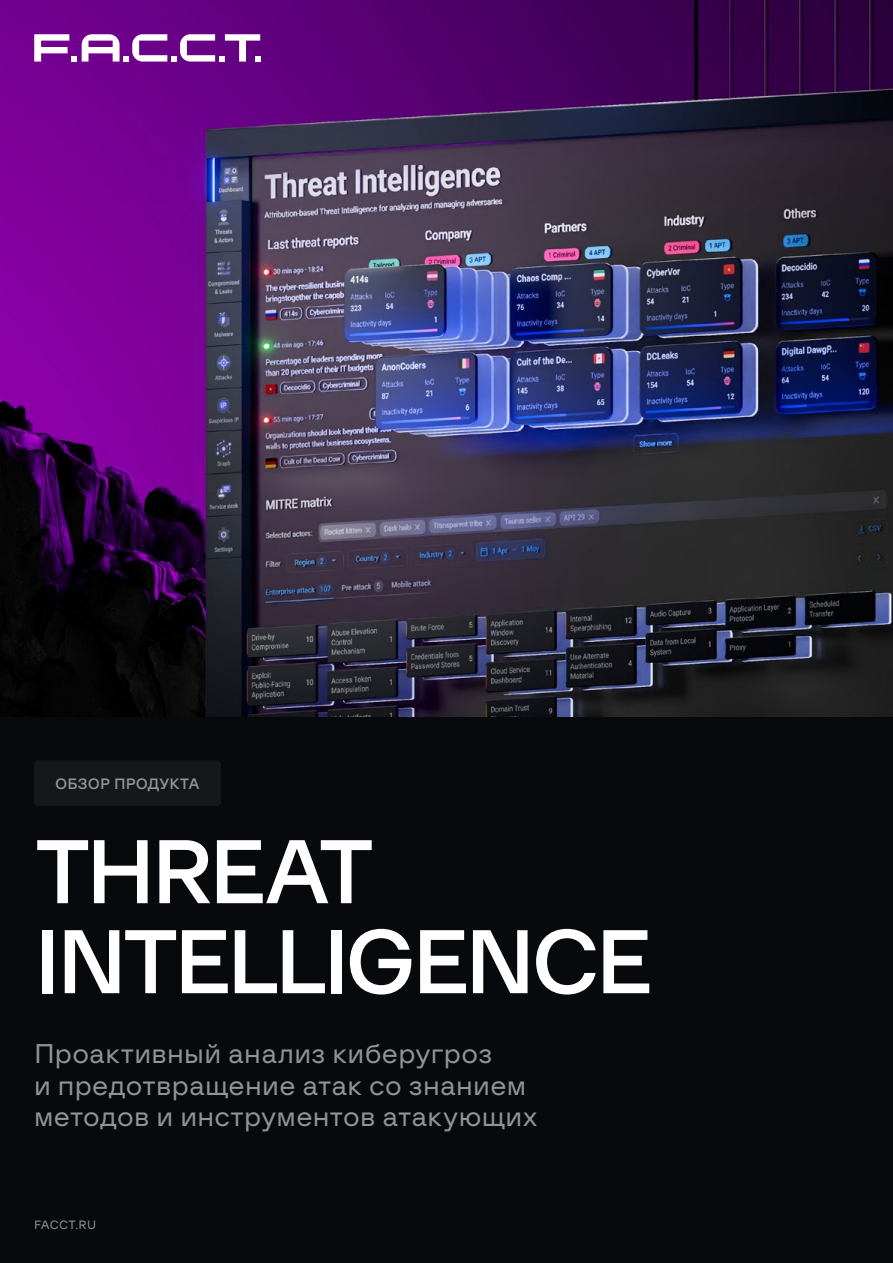
<style>
.page{position:relative;width:893px;height:1263px;background:#07090c}
.page>*{position:absolute;margin:0;border:0;box-sizing:border-box;transform-origin:0 0}
.t1{font:90px/90px "G font Medium";letter-spacing:-.06em;color:#fff}
.t2{font:27px/31.5px "G font Regular";letter-spacing:.01em;color:#8f949b}
.t3{font:15px "G font Medium";color:#8f949b}
.t4{font:12px "G font Regular";letter-spacing:.015em;color:#8f949b}
</style>
<div class="page">
<div style="left:34px;top:760px;width:187px;height:46px;background:#15171b;border-radius:4px"></div>
<img style="left:0;top:0;width:893px;height:716px">
<svg style="left:34px;top:34px;width:226px;height:28px;background:#aa6dbb"></svg>
<p class="t3" style="left:55px;top:775px;width:146px">ОБЗОР ПРОДУКТА</p>
<h1 class="t1" style="left:34px;top:828px;width:621px">THREAT<br>INTELLIGENCE</h1>
<p class="t2" style="left:34px;top:1038px;width:505px">Проактивный анализ киберугроз<br>и предотвращение атак со знанием методов и инструментов атакующих</p>
<p class="t4" style="left:34px;top:1218px;width:64px">FACCT.RU</p>
</div>
